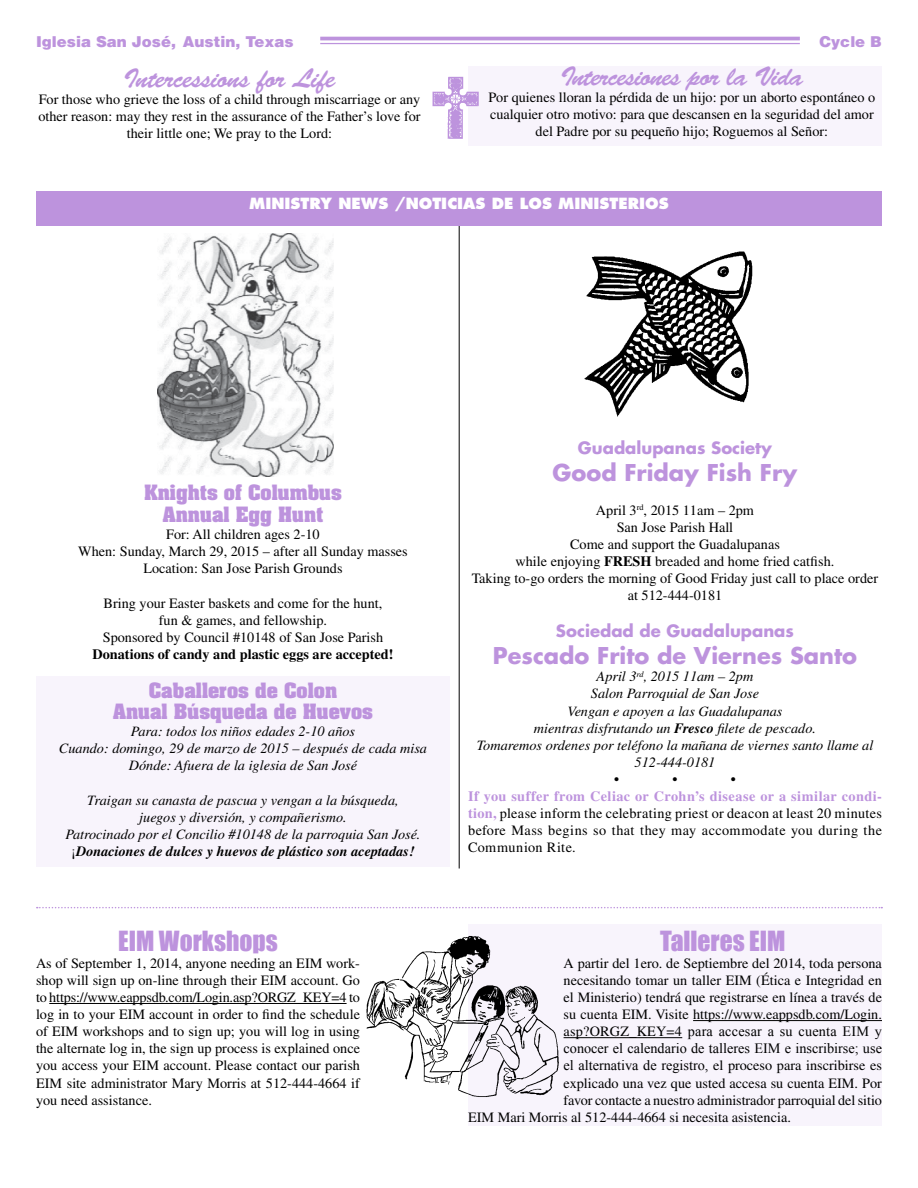
<style>
.page{position:relative;width:918px;height:1188px;background:#fff}
.page>*{position:absolute;margin:0;border:0;box-sizing:border-box;transform-origin:0 0}
.t1{font:27px "Brush Script Std";letter-spacing:-.03em;color:#bd93dd}
.t2{font:25.5px "Impact";color:#bd93dd}
.t3{font:700 22.5px "Futura";color:#bd93dd}
.t4{font:700 18px/21.6px "Aachen";color:#bd93dd;text-align:center}
.t5{font:700 16.5px "Futura";color:#bd93dd}
.t6{font:800 15px "Futura Std";color:#fff}
.t7{font:900 15px "Helvetica LT Std";color:#bd93dd}
.t8{font:14.25px/17.1px "Times LT Std";color:#000;text-align:center}
.t9{font:italic 14.25px/17.1px "Times LT Std";color:#000;text-align:center}
.t10{font:14.25px/17.1px "Times New Roman";color:#000}
.t11{font:700 14.25px "Times LT Std";color:#000}
.s1{font-family:"Times New Roman";font-style:normal}
.s2{font-weight:700}
.s3{font-weight:700;color:#bd93dd}
.s4{font-family:"Times LT Std"}
.s5{font-family:"Times New Roman"}
</style>
<div class="page">
<div style="left:468px;top:924px;width:414px;height:201px;background:#f8f4fc"></div>
<div style="left:36px;top:676px;width:414px;height:191px;background:#f8f4fc"></div>
<div style="left:468px;top:67px;width:414px;height:79px;background:#f8f4fc"></div>
<img style="left:432px;top:76px;width:47px;height:63px">
<hr style="left:320px;top:37px;width:480px;height:3px;background:#bd93dd">
<hr style="left:320px;top:43px;width:480px;height:1px;background:#bd93dd">
<hr style="left:459px;top:192px;width:1px;height:676px;background:#000">
<div style="left:36px;top:192px;width:846px;height:34px;background:#bd93dd"></div>
<img style="left:158px;top:234px;width:176px;height:243px">
<hr style="left:49px;top:1003px;width:298px;height:1px;background:#000">
<hr style="left:693px;top:1020px;width:189px;height:1px;background:#000">
<hr style="left:564px;top:1037px;width:118px;height:1px;background:#000">
<img style="left:584px;top:251px;width:169px;height:166px">
<svg style="left:37px;top:907px;width:845px;height:1px"></svg>
<img style="left:366px;top:936px;width:198px;height:161px">
<p class="t7" style="left:36px;top:32px;width:259px">Iglesia San José, Austin, Texas</p>
<h1 class="t1" style="left:124px;top:63px;width:213px">Intercessions for Life</h1>
<p class="t8" style="left:38px;top:90px;width:384px">For those who grieve the loss of a child through miscarriage or any other reason: may they rest in the assurance of the Father’s love for their little one; We pray to the Lord:</p>
<p class="t7" style="left:819px;top:32px;width:64px">Cycle B</p>
<h1 class="t1" style="left:560px;top:61px;width:245px">Intercesiones por la Vida</h1>
<p class="t8" style="left:488px;top:89px;width:389px">Por quienes lloran la pérdida de un hijo: por un aborto espontáneo o cualquier otro motivo: para que descansen en la seguridad del amor del Padre por su pequeño hijo; Roguemos al Señor:</p>
<p class="t6" style="left:249px;top:193px;width:421px">MINISTRY NEWS /NOTICIAS DE LOS MINISTERIOS</p>
<p class="t4" style="left:144px;top:482px;width:199px">Knights of Columbus<br>Annual Egg Hunt</p>
<p class="t8" style="left:78px;top:526px;width:331px">For: All children ages 2-10<br>When: Sunday, March 29, 2015 – after all Sunday masses<br>Location: San Jose Parish Grounds</p>
<p class="t8" style="left:103px;top:594px;width:282px">Bring your Easter baskets and come for the hunt, fun &amp; games, and fellowship.<br>Sponsored by Council #10148 of San Jose Parish</p>
<p class="t11" style="left:93px;top:646px;width:302px">Donations of candy and plastic eggs are accepted!</p>
<p class="t4" style="left:113px;top:679px;width:261px">Caballeros de Colon<br>Anual Búsqueda de Huevos</p>
<p class="t9" style="left:59px;top:723px;width:370px">Para: todos los niños edades 2-10 años<br>Cuando: domingo, 29 de marzo de 2015 – después de cada misa<br>Dónde: Afuera de la iglesia de San José</p>
<p class="t9" style="left:66px;top:791px;width:356px">Traigan su canasta de pascua y vengan a la búsqueda,<br>juegos y diversión, y compañerismo.<br>Patrocinado por el Concilio #10148 de la parroquia San José. <span class="s1">¡</span><span class="s2">Donaciones de dulces y huevos de plástico son aceptadas!</span></p>
<h2 class="t2" style="left:118px;top:921px;width:161px">EIM Workshops</h2>
<p class="t8" style="left:36px;top:954px;width:326px;text-align:justify">As of September 1, 2014, anyone needing an EIM work&shy;shop will sign up on-line through their EIM account. Go to https://www.eappsdb.com/Login.asp?ORGZ_KEY=4 to log in to your EIM account in order to find the schedule of EIM workshops and to sign up; you will log in using the alternate log in, the sign up process is explained once you access your EIM account. Please contact our parish EIM site administrator Mary Morris at 512-444-4664 if you need assistance.</p>
<p class="t5" style="left:578px;top:436px;width:196px">Guadalupanas Society</p>
<h3 class="t3" style="left:553px;top:457px;width:246px">Good Friday Fish Fry</h3>
<p class="t8" style="left:472px;top:501px;width:408px">April 3<sup>rd</sup>, 2015 11am – 2pm<br>San Jose Parish Hall<br>Come and support the Guadalupanas<br>while enjoying <span class="s2">FRESH</span> breaded and home fried catfish.<br>Taking to-go orders the morning of Good Friday just call to place order at 512-444-0181</p>
<p class="t5" style="left:556px;top:620px;width:240px">Sociedad de Guadalupanas</p>
<h3 class="t3" style="left:493px;top:640px;width:366px">Pescado Frito de Viernes Santo</h3>
<p class="t9" style="left:477px;top:668px;width:398px">April 3<sup>rd</sup>, 2015 11am – 2pm<br>Salon Parroquial de San Jose<br>Vengan e apoyen a las Guadalupanas<br>mientras disfrutando un <span class="s2">Fresco</span> filete de pescado.<br>Tomaremos ordenes por teléfono la mañana de viernes santo llame al 512-444-0181</p>
<p class="t11" style="left:614px;top:771px;width:6px">•</p>
<p class="t11" style="left:673px;top:771px;width:6px">•</p>
<p class="t11" style="left:731px;top:771px;width:6px">•</p>
<p class="t8" style="left:468px;top:788px;width:416px;text-align:justify"><span class="s3">If you suffer from Celiac or Crohn’s disease or a similar condi&shy;tion,</span> please inform the celebrating priest or deacon at least 20 minutes before Mass begins so that they may accommodate you during the Communion Rite.</p>
<h2 class="t2" style="left:660px;top:921px;width:127px">Talleres EIM</h2>
<p class="t8" style="left:564px;top:954px;width:320px;text-align:justify">A partir del 1ero. de Septiembre del 2014, toda persona necesitando tomar un taller EIM (Ética e Integridad en el Ministerio) tendrá que registrarse en línea a través de su cuenta EIM. Visite https://www.eappsdb.com/Login.</p>
<p class="t10" style="left:564px;top:1023px;width:320px"><span class="s4">asp?ORGZ_KEY=4</span> para accesar a su cuenta EIM y conocer el calendario de talleres EIM e inscribirse; use</p>
<p class="t8" style="left:564px;top:1057px;width:320px"><span class="s5">el alternativa de registro,</span> el proceso para inscribirse es</p>
<p class="t8" style="left:564px;top:1074px;width:320px">explicado una vez que usted accesa su cuenta EIM. Por</p>
<p class="t8" style="left:564px;top:1091px;width:320px">favor contacte a nuestro administrador parroquial del sitio</p>
<p class="t8" style="left:468px;top:1108px;width:324px">EIM Mari Morris al 512-444-4664 si necesita asistencia.</p>
</div>
